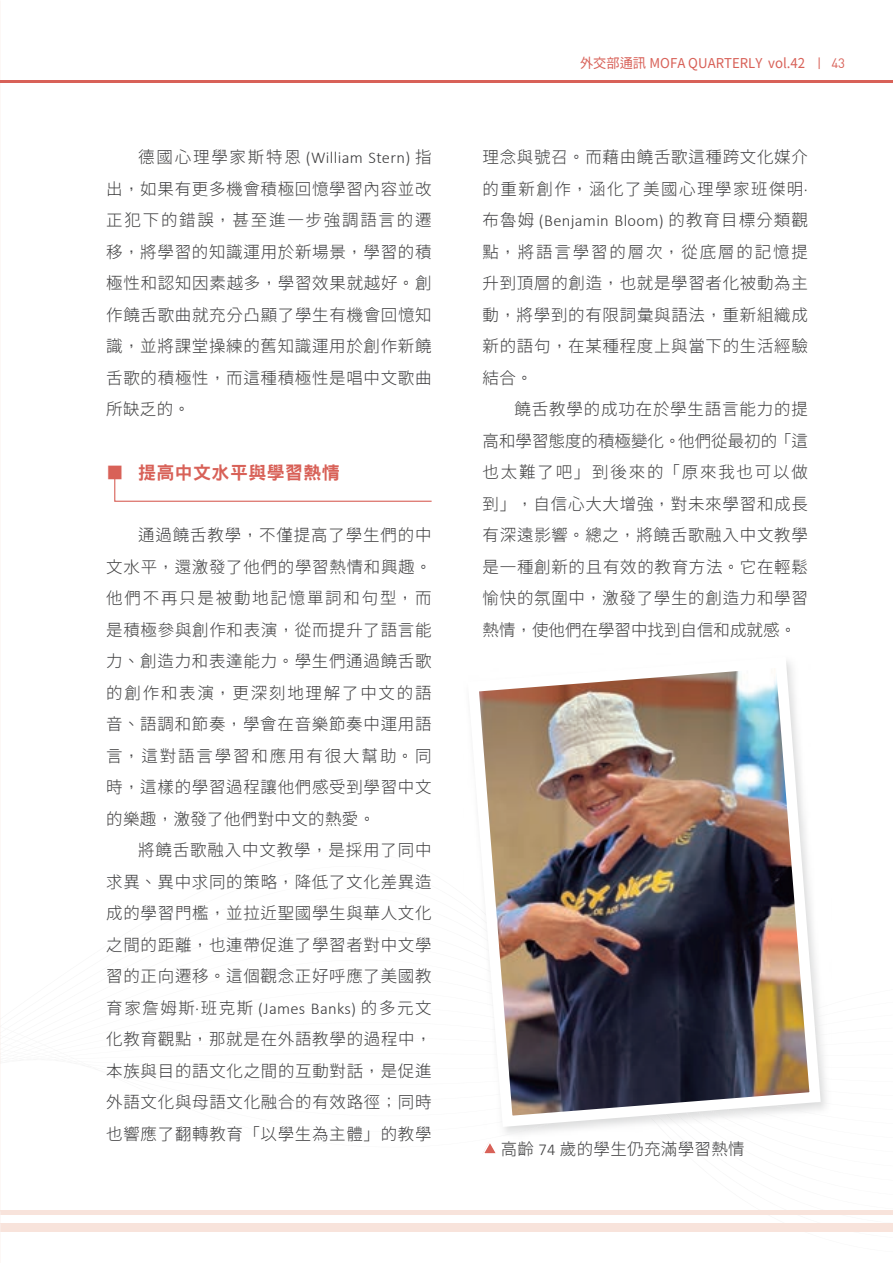
<style>
.page{position:relative;width:893px;height:1263px;background:#fff}
.page>*{position:absolute;margin:0;border:0;box-sizing:border-box;transform-origin:0 0}
.t1{font:18px "DF Hei Std W9";letter-spacing:.02em;color:#d86158}
.t2{font:300 16.5px/31.5px "Taipei Sans TC Beta";letter-spacing:.04em;color:#3e3e3f;text-align:justify}
.t3{font:300 16.5px "Calibri";letter-spacing:.02em;color:#3e3e3f}
.t4{font:300 16.5px "Taipei Sans TC Beta";letter-spacing:.02em;color:#3e3e3f}
.t5{font:13.5px "Taipei Sans TC Beta";color:#d86158}
.s1{font-family:"Taipei Sans TC Beta"}
.s2{font-family:"DIN Pro"}
.s3{font-family:"Calibri"}
</style>
<div class="page">
<div style="left:0;top:1210px;width:893px;height:5px;background:#f8e3db"></div>
<div style="left:0;top:1223px;width:893px;height:9px;background:#f8e3db"></div>
<img style="left:479px;top:661px;width:347px;height:471px">
<svg style="left:114px;top:472px;width:318px;height:30px"></svg>
<hr style="left:0;top:81px;width:893px;height:2px;background:#d86158">
<p class="t3" style="left:138px;top:148px;width:295px"><span class="s1">德國心理學家斯特恩</span> (William Stern) <span class="s1">指</span></p>
<p class="t2" style="left:106px;top:173px;width:327px">出，如果有更多機會積極回憶學習內容並改正犯下的錯誤，甚至進一步強調語言的遷移，將學習的知識運用於新場景，學習的積極性和認知因素越多，學習效果就越好。創作饒舌歌曲就充分凸顯了學生有機會回憶知識，並將課堂操練的舊知識運用於創作新饒舌歌的積極性，而這種積極性是唱中文歌曲所缺乏的。</p>
<p class="t1" style="left:106px;top:463px;width:235px">■ 提高中文水平與學習熱情</p>
<p class="t2" style="left:106px;top:520px;width:327px;text-indent:32px">通過饒舌教學，不僅提高了學生們的中文水平，還激發了他們的學習熱情和興趣。他們不再只是被動地記憶單詞和句型，而是積極參與創作和表演，從而提升了語言能力、創造力和表達能力。學生們通過饒舌歌的創作和表演，更深刻地理解了中文的語音、語調和節奏，學會在音樂節奏中運用語言，這對語言學習和應用有很大幫助。同時，這樣的學習過程讓他們感受到學習中文的樂趣，激發了他們對中文的熱愛。</p>
<p class="t2" style="left:106px;top:835px;width:327px;text-indent:32px">將饒舌歌融入中文教學，是採用了同中求異、異中求同的策略，降低了文化差異造成的學習門檻，並拉近聖國學生與華人文化之間的距離，也連帶促進了學習者對中文學習的正向遷移。這個觀念正好呼應了美國教</p>
<p class="t3" style="left:106px;top:998px;width:327px"><span class="s1">育家詹姆斯</span>·<span class="s1">班克斯</span> (James Banks) <span class="s1">的多元文</span></p>
<p class="t2" style="left:106px;top:1024px;width:327px">化教育觀點，那就是在外語教學的過程中，本族與目的語文化之間的互動對話，是促進外語文化與母語文化融合的有效路徑；同時也響應了翻轉教育「以學生為主體」的教學</p>
<p class="t5" style="left:580px;top:56px;width:267px">外交部通訊 MOFA QUARTERLY vol.42 <span class="s2">| 43</span></p>
<p class="t2" style="left:483px;top:142px;width:327px">理念與號召。而藉由饒舌歌這種跨文化媒介的重新創作，涵化了美國心理學家班傑明<span class="s3">·</span></p>
<p class="t3" style="left:483px;top:211px;width:327px"><span class="s1">布魯姆</span> (Benjamin Bloom) <span class="s1">的教育目標分類觀</span></p>
<p class="t2" style="left:483px;top:236px;width:327px">點，將語言學習的層次，從底層的記憶提升到頂層的創造，也就是學習者化被動為主動，將學到的有限詞彙與語法，重新組織成新的語句，在某種程度上與當下的生活經驗結合。</p>
<p class="t2" style="left:483px;top:394px;width:327px;text-indent:32px">饒舌教學的成功在於學生語言能力的提高和學習態度的積極變化。他們從最初的「這也太難了吧」到後來的「原來我也可以做到」，自信心大大增強，對未來學習和成長有深遠影響。總之，將饒舌歌融入中文教學是一種創新的且有效的教育方法。它在輕鬆愉快的氛圍中，激發了學生的創造力和學習熱情，使他們在學習中找到自信和成就感。</p>
<p class="t4" style="left:501px;top:1139px;width:246px">高齡 <span class="s3">74</span> 歲的學生仍充滿學習熱情</p>
</div>
